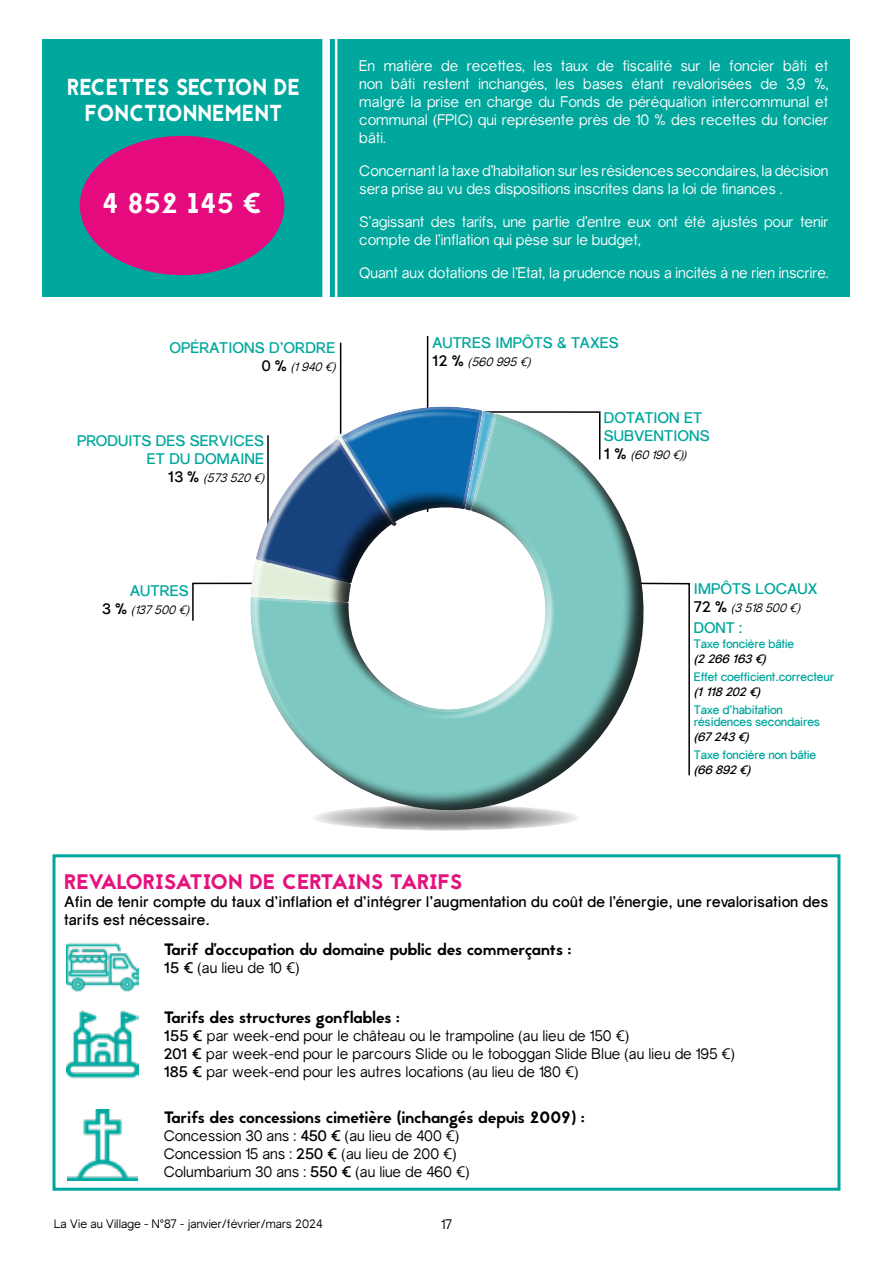
<style>
.page{position:relative;width:893px;height:1263px;background:#fff}
.page>*{position:absolute;margin:0;border:0;box-sizing:border-box;transform-origin:0 0}
.t1{font:28.5px "Jaapokki";color:#fff}
.t2{font:23.1px/25.5px "Jaapokki";color:#fff;text-align:center;scale:.91 1}
.t3{font:21px "Jaapokki";letter-spacing:-.015em;color:#e4137e}
.t4{font:16.5px "Jaapokki";color:#000}
.t5{font:15px/18px "Gravity";letter-spacing:-.005em;color:#fff}
.t6{font:15px/18px "Gravity";color:#000}
.t7{font:700 15px/18px "Gravity";color:#000}
.t8{font:700 15px/18px "Gravity";color:#00a79d;text-align:right}
.t9{font:13.5px "Gravity";color:#000}
.t10{font:700 12px/12px "Gravity";letter-spacing:-.02em;color:#00a79d}
.t11{font:italic 12px "Gravity";color:#000}
.t12{font:12px "Gravity";color:#000}
.t13{font:italic 700 12px "Gravity";color:#000}
.s1{font-weight:700;font-style:normal;font-size:15px}
.s2{font-weight:700}
</style>
<div class="page">
<div style="left:43px;top:95px;width:807px;height:202px;background:#00a79d"></div>
<hr style="left:427px;top:336px;width:1px;height:176px;background:#000">
<svg style="left:208px;top:365px;width:480px;height:466px"></svg>
<div style="left:43px;top:40px;width:807px;height:58px;background:#00a79d"></div>
<div style="left:80px;top:136px;width:204px;height:139px;background:#e50b7e;border-radius:50%"></div>
<div style="left:322px;top:21px;width:8px;height:276px;background:#fff"></div>
<hr style="left:335px;top:21px;width:2px;height:276px;background:#fff">
<div style="left:52px;top:854px;width:788px;height:337px;border:3px solid #00a79d"></div>
<img style="left:67px;top:942px;width:71px;height:50px">
<img style="left:67px;top:1110px;width:71px;height:70px">
<img style="left:67px;top:1010px;width:71px;height:69px">
<h2 class="t2" style="left:67px;top:75px;width:257px">RECETTES SECTION DE<br>FONCTIONNEMENT</h2>
<h1 class="t1" style="left:102px;top:184px;width:162px">4 852 145 €</h1>
<p class="t8" style="left:170px;top:339px;width:167px">OPÉRATIONS D’ORDRE</p>
<p class="t11" style="left:262px;top:360px;width:79px"><span class="s1">0 %</span> (1940 €)</p>
<p class="t8" style="left:77px;top:431px;width:188px">PRODUITS DES SERVICES<br>ET DU DOMAINE</p>
<p class="t11" style="left:168px;top:471px;width:101px"><span class="s1">1 3 %</span> (573520 €)</p>
<p class="t5" style="left:359px;top:57px;width:471px;text-align:justify">En matière de recettes, les taux de fiscalité sur le foncier bâti et non bâti restent inchangés, les bases étant revalorisées de 3,9 %, malgré la prise en charge du Fonds de péréquation intercommunal et communal (FPIC) qui représente près de 10 % des recettes du foncier bâti.</p>
<p class="t5" style="left:359px;top:162px;width:471px">Concernant la taxe d’habitation sur les résidences secondaires, la décision sera prise au vu des dispositions inscrites dans la loi de finances .</p>
<p class="t5" style="left:359px;top:213px;width:471px">S’agissant des tarifs, une partie d’entre eux ont été ajustés pour tenir compte de l’inflation qui pèse sur le budget,</p>
<p class="t5" style="left:359px;top:264px;width:471px">Quant aux dotations de l’Etat, la prudence nous a incités à ne rien inscrire.</p>
<p class="t8" style="left:432px;top:333px;width:188px">AUTRES IMPÔTS &amp; TAXES</p>
<p class="t11" style="left:432px;top:354px;width:103px"><span class="s1">1 2 %</span> (560 995€)</p>
<p class="t8" style="left:604px;top:408px;width:107px;text-align:left">DOTATION ET<br>SUBVENTIONS</p>
<p class="t11" style="left:604px;top:448px;width:88px"><span class="s1">1 %</span> (60 190 €))</p>
<p class="t8" style="left:130px;top:581px;width:61px">AUTRES</p>
<p class="t11" style="left:102px;top:603px;width:92px"><span class="s1">3 %</span> (137500 €)</p>
<p class="t8" style="left:694px;top:580px;width:125px">IMPÔTS LOCAUX</p>
<p class="t11" style="left:694px;top:601px;width:111px"><span class="s1">7 2 %</span> (3518 500 €)</p>
<p class="t8" style="left:694px;top:619px;width:51px">DONT :</p>
<p class="t10" style="left:694px;top:638px;width:102px">Taxe foncière bâtie</p>
<p class="t13" style="left:694px;top:652px;width:77px">(2266 163€)</p>
<p class="t10" style="left:694px;top:671px;width:142px">Effet coefficient.correcteur</p>
<p class="t13" style="left:694px;top:685px;width:71px">(1118202€)</p>
<p class="t10" style="left:694px;top:704px;width:128px">Taxe d’habitation résidences secondaires</p>
<p class="t13" style="left:694px;top:730px;width:60px">(67243€)</p>
<p class="t10" style="left:694px;top:749px;width:124px">Taxe foncière non bâtie</p>
<p class="t13" style="left:694px;top:763px;width:62px">(66 892€)</p>
<h3 class="t3" style="left:64px;top:867px;width:400px">REVALORISATION DE CERTAINS TARIFS</h3>
<p class="t7" style="left:64px;top:892px;width:766px">Afin de tenir compte du taux d’inflation et d’intégrer l’augmentation du coût de l’énergie, une revalorisation des tarifs est nécessaire.</p>
<p class="t4" style="left:164px;top:938px;width:409px">Tarif d’occupation du domaine public des commerçants :</p>
<p class="t6" style="left:164px;top:959px;width:137px"><span class="s2">15 €</span> (au lieu de 10 €)</p>
<p class="t4" style="left:164px;top:1005px;width:237px">Tarifs des structures gonflables :</p>
<p class="t6" style="left:164px;top:1026px;width:573px"><span class="s2">155 €</span> par week-end pour le château ou le trampoline (au lieu de 150 €)<br><span class="s2">201 €</span> par week-end pour le parcours Slide ou le toboggan Slide Blue (au lieu de 195 €)<br><span class="s2">185 €</span> par week-end pour les autres locations (au lieu de 180 €)</p>
<p class="t4" style="left:164px;top:1106px;width:422px">Tarifs des concessions cimetière (inchangés depuis 2009) :</p>
<p class="t6" style="left:164px;top:1127px;width:307px">Concession 30 ans : <span class="s2">450 €</span> (au lieu de 400 €)<br>Concession 15 ans : <span class="s2">250 €</span> (au lieu de 200 €)<br>Columbarium 30 ans : <span class="s2">550 €</span> (au liue de 460 €)</p>
<p class="t12" style="left:54px;top:1216px;width:270px">La Vie au Village - N°87 - janvier/février/mars 2024</p>
<p class="t9" style="left:441px;top:1217px;width:12px">17</p>
</div>
